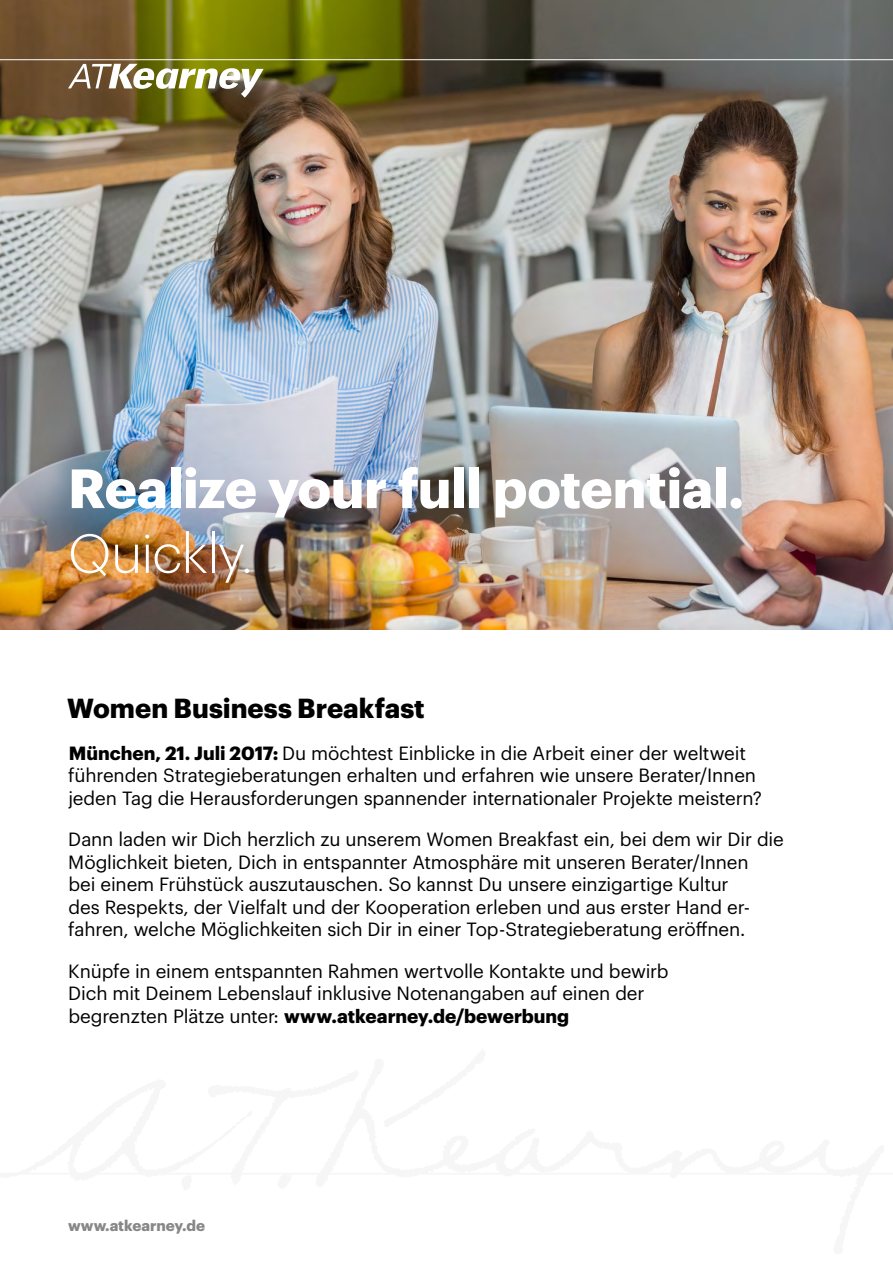
<style>
.page{position:relative;width:893px;height:1263px;background:#fff}
.page>*{position:absolute;margin:0;border:0;box-sizing:border-box;transform-origin:0 0}
.t1{font:700 54px "Graphik";letter-spacing:-.01em;color:#fff}
.t2{font:300 54px "Graphik";letter-spacing:-.015em;color:#fff}
.t3{font:700 27px "Graphik";color:#000}
.t4{font:18.75px/22.5px "Graphik";letter-spacing:-.01em;color:#000}
.t5{font:700 15px "Graphik";color:#878787}
.s1{font-weight:700}
</style>
<div class="page">
<img style="left:0;top:0;width:893px;height:629px">
<img style="left:68px;top:64px;width:196px;height:34px">
<hr style="left:0;top:59px;width:893px;height:1px;background:#fff">
<h1 class="t1" style="left:68px;top:447px;width:678px">Realize your full potential.</h1>
<h1 class="t2" style="left:68px;top:514px;width:187px">Quickly.</h1>
<h2 class="t3" style="left:67px;top:687px;width:359px">Women Business Breakfast</h2>
<p class="t4" style="left:68px;top:740px;width:695px"><span class="s1">München, 21. Juli 2017:</span> Du möchtest Einblicke in die Arbeit einer der weltweit führenden Strategieberatungen erhalten und erfahren wie unsere Berater/Innen jeden Tag die Herausforderungen spannender internationaler Projekte meistern?</p>
<p class="t4" style="left:68px;top:826px;width:717px">Dann laden wir Dich herzlich zu unserem Women Breakfast ein, bei dem wir Dir die Möglichkeit bieten, Dich in entspannter Atmosphäre mit unseren Berater/Innen<br>bei einem Frühstück auszutauschen. So kannst Du unsere einzigartige Kultur<br>des Respekts, der Vielfalt und der Kooperation erleben und aus erster Hand er&shy;fahren, welche Möglichkeiten sich Dir in einer Top-Strategieberatung eröffnen.</p>
<p class="t4" style="left:68px;top:958px;width:602px">Knüpfe in einem entspannten Rahmen wertvolle Kontakte und bewirb<br>Dich mit Deinem Lebenslauf inklusive Notenangaben auf einen der begrenzten Plätze unter: <span class="s1">www.atkearney.de/bewerbung</span></p>
<p class="t5" style="left:68px;top:1214px;width:139px">www.atkearney.de</p>
</div>
